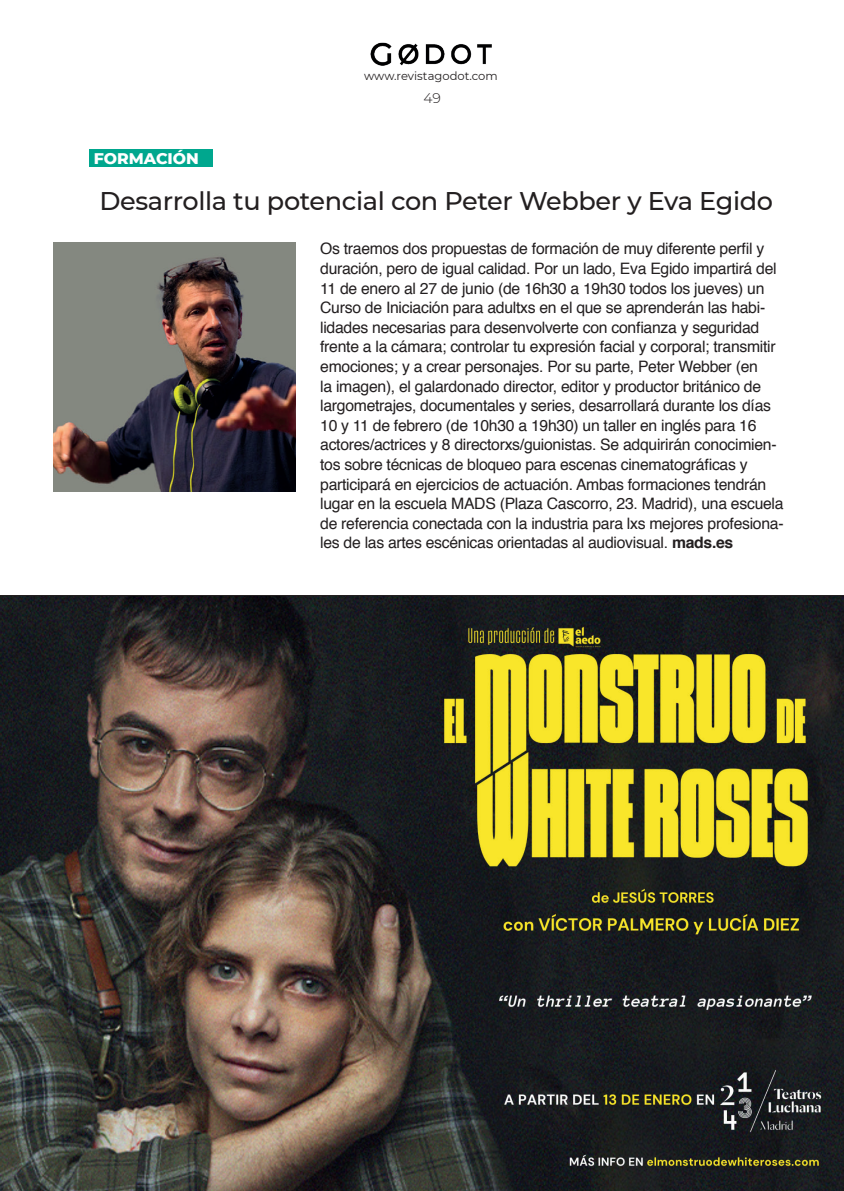
<style>
.page{position:relative;width:844px;height:1191px;background:#fff}
.page>*{position:absolute;margin:0;border:0;box-sizing:border-box;transform-origin:0 0}
.t1{font:500 25.55px "Montserrat";letter-spacing:-.015em;color:#231f20}
.t2{font:15.75px/19.6px "Helvetica";letter-spacing:-.02em;color:#231f20}
.t3{font:800 15.75px "Montserrat";color:#fff}
.t4{font:300 14px "Montserrat";color:#231f20}
.t5{font:11.55px "Montserrat";color:#231f20}
.s1{font-weight:700}
</style>
<div class="page">
<img style="left:53px;top:243px;width:242px;height:248px">
<img style="left:0;top:596px;width:843px;height:595px">
<hr style="left:0;top:595px;width:843px;height:1px;background:#231f20">
<img style="left:370px;top:42px;width:121px;height:24px">
<div style="left:89px;top:149px;width:123px;height:18px;background:#00a78e"></div>
<p class="t5" style="left:364px;top:68px;width:135px">www.revistagodot.com</p>
<p class="t4" style="left:423px;top:89px;width:19px">49</p>
<p class="t3" style="left:94px;top:147px;width:107px">FORMACIÓN</p>
<p class="t1" style="left:99px;top:183px;width:674px">Desarrolla tu potencial con Peter Webber y Eva Egido</p>
<p class="t2" style="left:320px;top:240px;width:465px">Os traemos dos propuestas de formación de muy diferente perfil y duración, pero de igual calidad. Por un lado, Eva Egido impartirá del 11 de enero al 27 de junio (de 16h30 a 19h30 todos los jueves) un Curso de Iniciación para adultxs en el que se aprenderán las habi&shy;lidades necesarias para desenvolverte con confianza y seguridad frente a la cámara; controlar tu expresión facial y corporal; transmitir emociones; y a crear personajes. Por su parte, Peter Webber (en<br>la imagen), el galardonado director, editor y productor británico de largometrajes, documentales y series, desarrollará durante los días 10 y 11 de febrero (de 10h30 a 19h30) un taller en inglés para 16 actores/actrices y 8 directorxs/guionistas. Se adquirirán conocimien&shy;tos sobre técnicas de bloqueo para escenas cinematográficas y participará en ejercicios de actuación. Ambas formaciones tendrán lugar en la escuela MADS (Plaza Cascorro, 23. Madrid), una escuela de referencia conectada con la industria para lxs mejores profesiona&shy;les de las artes escénicas orientadas al audiovisual. <span class="s1">mads.es</span></p>
</div>
